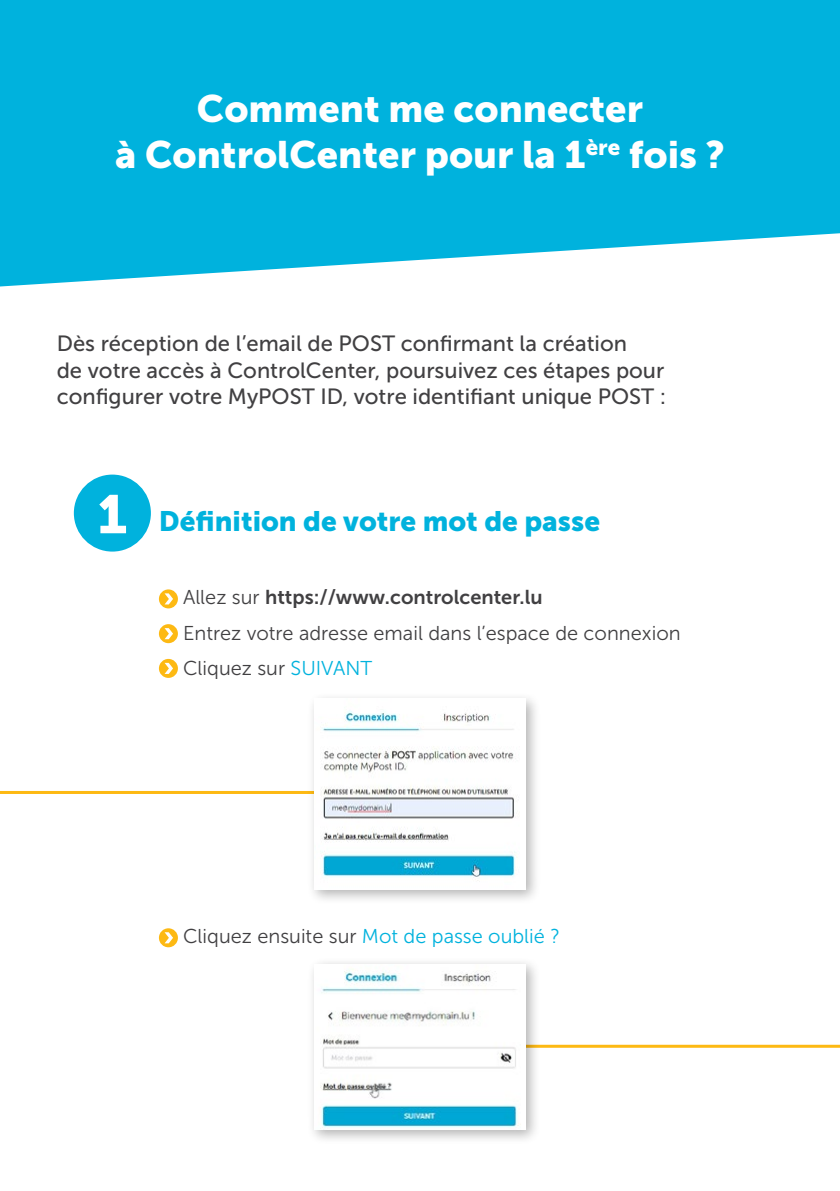
<style>
.page{position:relative;width:840px;height:1191px;background:#fff}
.page>*{position:absolute;margin:0;border:0;box-sizing:border-box;transform-origin:0 0}
.t1{font:53.8px "Museo Slab 900";color:#fff}
.t2{font:38px/45.6px "Museo Sans 900";color:#fff;text-align:center}
.t3{font:28px "Museo Sans 900";color:#00b2dd}
.t4{font:22px/26.4px "Museo Sans 500";color:#414042}
.t5{font:20px/35.4px "Museo Sans 300";color:#414042}
.t6{font:20px "Museo Sans 700";color:#414042}
.s1{font-family:"Museo Sans 300"}
.s2{color:#00b2dd}
</style>
<div class="page">
<svg style="left:0;top:0;width:839px;height:286px;background:#17b8e0"></svg>
<div style="left:74px;top:474px;width:77px;height:77px;background:#00b2dd;border-radius:50%"></div>
<div style="left:159px;top:589px;width:19px;height:19px;background:#fdb913;border-radius:50%"></div>
<svg style="left:164px;top:593px;width:9px;height:11px"></svg>
<svg style="left:159px;top:928px;width:19px;height:19px"></svg>
<svg style="left:164px;top:932px;width:9px;height:11px"></svg>
<div style="left:159px;top:624px;width:19px;height:19px;background:#fdb913;border-radius:50%"></div>
<svg style="left:164px;top:628px;width:9px;height:11px"></svg>
<div style="left:159px;top:659px;width:19px;height:19px;background:#fdb913;border-radius:50%"></div>
<svg style="left:164px;top:663px;width:9px;height:11px"></svg>
<hr style="left:0;top:791px;width:315px;height:3px;background:#fdb913">
<hr style="left:510px;top:1044px;width:329px;height:3px;background:#fdb913">
<div style="left:307px;top:691px;width:234px;height:213px;background:#000;opacity:.3"></div>
<img style="left:314px;top:698px;width:211px;height:191px">
<div style="left:307px;top:956px;width:234px;height:189px;background:#000;opacity:.3"></div>
<img style="left:314px;top:964px;width:211px;height:165px">
<h2 class="t2" style="left:115px;top:86px;width:611px">Comment me connecter<br>à ControlCenter pour la 1<sup>ère</sup> fois ?</h2>
<p class="t4" style="left:57px;top:330px;width:610px">Dès réception de l’email de POST confirmant la création<br>de votre accès à ControlCenter, poursuivez ces étapes pour configurer votre MyPOST ID, votre identifiant unique POST :</p>
<h1 class="t1" style="left:98px;top:483px;width:31px">1</h1>
<p class="t3" style="left:159px;top:505px;width:442px">Définition de votre mot de passe</p>
<p class="t6" style="left:183px;top:586px;width:361px"><span class="s1">Allez sur</span> https://www.controlcenter.lu</p>
<p class="t5" style="left:183px;top:615px;width:499px">Entrez votre adresse email dans l’espace de connexion<br>Cliquez sur <span class="s2">SUIVANT</span></p>
<p class="t5" style="left:183px;top:919px;width:378px">Cliquez ensuite sur <span class="s2">Mot de passe oublié ?</span></p>
</div>
